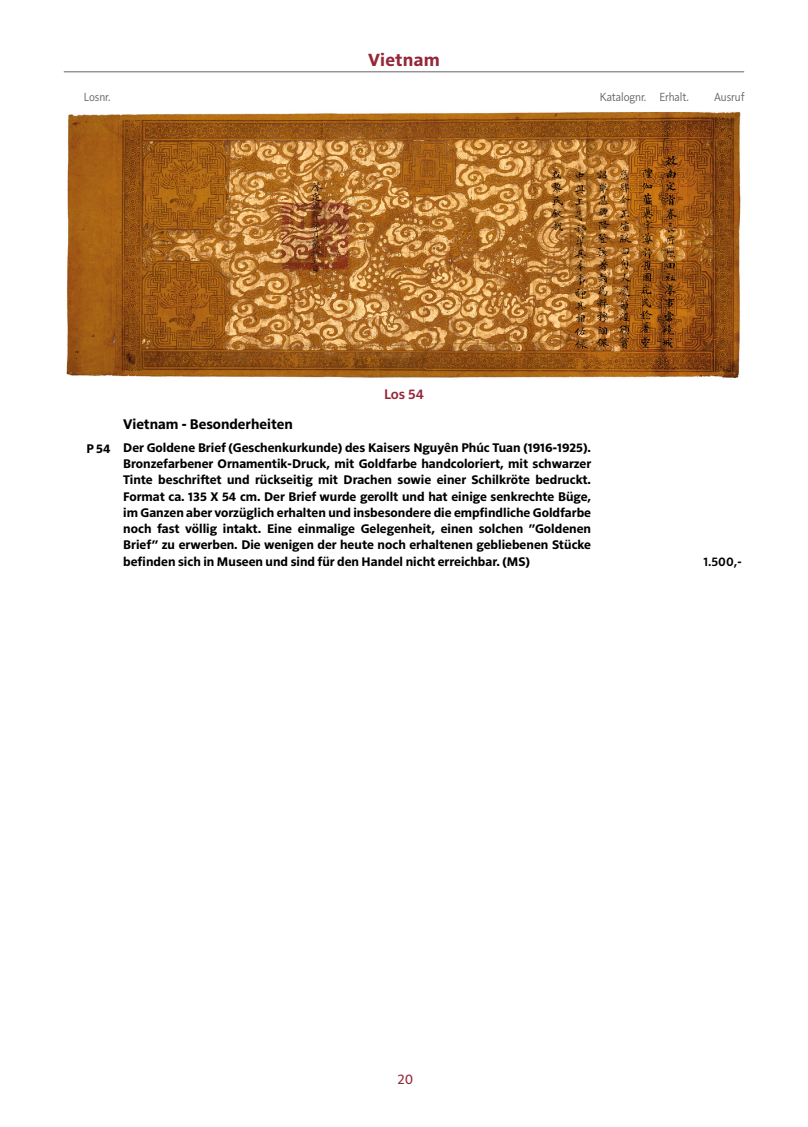
<style>
.page{position:relative;width:808px;height:1127px;background:#fff}
.page>*{position:absolute;margin:0;border:0;box-sizing:border-box;transform-origin:0 0}
.t1{font:700 18px "Solitaire MVB Pro";letter-spacing:.015em;color:#942738}
.t2{font:700 14.25px "Solitaire MVB Pro";color:#000}
.t3{font:600 14.25px "Solitaire MVB Pro";color:#942738}
.t4{font:14.25px "Solitaire MVB Pro";color:#942738}
.t5{font:700 12.75px/16.2px "Solitaire MVB Pro";color:#000;text-align:justify}
.t6{font:600 12.75px "Solitaire MVB Pro";color:#000}
.t7{font:12px "Solitaire MVB Pro";letter-spacing:-.005em;color:#646363;scale:.9 1}
</style>
<div class="page">
<hr style="left:64px;top:71px;width:680px;height:1px;background:#646363">
<img style="left:66px;top:111px;width:675px;height:267px">
<h1 class="t1" style="left:368px;top:48px;width:73px">Vietnam</h1>
<p class="t7" style="left:84px;top:88px;width:31px">Losnr.</p>
<p class="t7" style="left:600px;top:88px;width:100px">Katalognr. Erhalt.</p>
<p class="t7" style="left:714px;top:88px;width:35px">Ausruf</p>
<p class="t3" style="left:384px;top:384px;width:41px">Los 54</p>
<p class="t2" style="left:123px;top:414px;width:171px">Vietnam - Besonderheiten</p>
<p class="t5" style="left:123px;top:439px;width:469px;text-indent:-37px">P 54 Der Goldene Brief (Geschenkurkunde) des Kaisers Nguyên Phúc Tuan (1916-1925).<br>Bronzefarbener Ornamentik-Druck, mit Goldfarbe handcoloriert, mit schwarzer Tinte beschriftet und rückseitig mit Drachen sowie einer Schilkröte bedruckt.<br>Format ca. 135 X 54 cm. Der Brief wurde gerollt und hat einige senkrechte Büge, im Ganzen aber vorzüglich erhalten und insbesondere die empfindliche Goldfarbe noch fast völlig intakt. Eine einmalige Gelegenheit, einen solchen ”Goldenen Brief” zu erwerben. Die wenigen der heute noch erhaltenen gebliebenen Stücke befinden sich in Museen und sind für den Handel nicht erreichbar. (MS)</p>
<p class="t6" style="left:703px;top:552px;width:40px">1.500,-</p>
<p class="t4" style="left:397px;top:1069px;width:17px">20</p>
</div>
